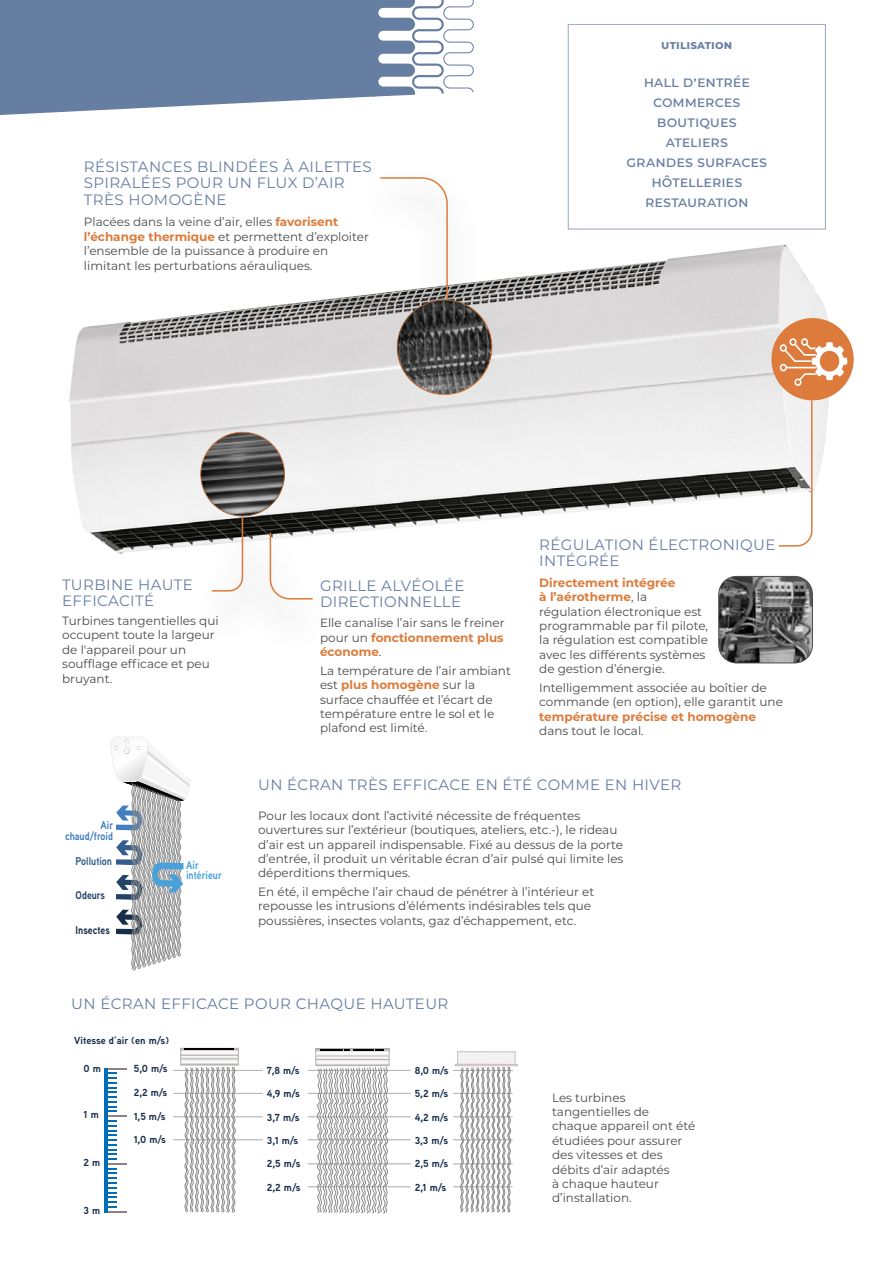
<style>
.page{position:relative;width:893px;height:1263px;background:#fff}
.page>*{position:absolute;margin:0;border:0;box-sizing:border-box;transform-origin:0 0}
.t1{font:15px/16.6px "Montserrat";letter-spacing:.025em;color:#677ea3}
.t2{font:500 15px/20px "Montserrat";letter-spacing:-.005em;color:#677ea3;text-align:center}
.t3{font:12px/14.4px "Montserrat";color:#4a4a49}
.t4{font:700 12px "Montserrat";color:#dc7b3b}
.t5{font:700 12px "Montserrat";letter-spacing:.015em;color:#677ea3}
.t6{font:700 11.1px/10.5px "Aaux Next";color:#437ec1;text-align:right;scale:.87 1}
.t7{font:700 11.1px/10.5px "Aaux Next";color:#48a1da;scale:.87 1}
.t8{font:700 11.1px "Aaux Next";color:#335e8f;scale:.87 1}
.t9{font:700 11.1px "Aaux Next";color:#162e4a;scale:.87 1}
.t10{font:700 11.1px "Aaux Next";color:#244467;scale:.87 1}
.t11{font:700 10.2px "Aaux Next";color:#162e4a}
.s1{font-weight:700;color:#dc7b3b}
</style>
<div class="page">
<svg style="left:0;top:0;width:474px;height:115px"></svg>
<img style="left:69px;top:244px;width:761px;height:310px">
<div style="left:771px;top:318px;width:83px;height:82px;background:#dc7b3b;border-radius:50%"></div>
<div style="left:396px;top:297px;width:99px;height:99px;background:#000;opacity:.31"></div>
<svg style="left:780px;top:338px;width:67px;height:48px"></svg>
<div style="left:568px;top:24px;width:258px;height:206px;background:#fff;border:1px solid #a5aec6"></div>
<svg style="left:110px;top:737px;width:80px;height:234px"></svg>
<div style="left:237px;top:529px;width:101px;height:124px;background:#fff"></div>
<div style="left:187px;top:513px;width:89px;height:132px;background:#fdfdfd"></div>
<svg style="left:197px;top:430px;width:117px;height:170px"></svg>
<svg style="left:777px;top:399px;width:36px;height:148px"></svg>
<div style="left:355px;top:165px;width:126px;height:180px;background:#000;opacity:.75"></div>
<svg style="left:379px;top:176px;width:70px;height:125px"></svg>
<img style="left:719px;top:576px;width:93px;height:87px">
<div style="left:719px;top:576px;width:93px;height:87px;border:1px solid #4a4a49;border-radius:18px"></div>
<hr style="left:106px;top:1115px;width:21px;height:2px;background:#8b8483">
<hr style="left:104px;top:1068px;width:4px;height:144px;background:#006db7">
<svg style="left:108px;top:1120px;width:19px;height:92px"></svg>
<svg style="left:108px;top:1068px;width:19px;height:44px"></svg>
<hr style="left:173px;top:1093px;width:90px;height:1px;background:#b5b4b4">
<hr style="left:173px;top:1116px;width:90px;height:1px;background:#b5b4b4">
<hr style="left:173px;top:1139px;width:90px;height:1px;background:#b5b4b4">
<hr style="left:173px;top:1070px;width:90px;height:1px;background:#b5b4b4">
<hr style="left:308px;top:1093px;width:103px;height:1px;background:#b5b4b4">
<hr style="left:308px;top:1116px;width:103px;height:1px;background:#b5b4b4">
<hr style="left:308px;top:1139px;width:103px;height:1px;background:#b5b4b4">
<hr style="left:308px;top:1163px;width:103px;height:1px;background:#b5b4b4">
<hr style="left:308px;top:1186px;width:103px;height:1px;background:#b5b4b4">
<hr style="left:308px;top:1070px;width:103px;height:1px;background:#b5b4b4">
<hr style="left:453px;top:1093px;width:60px;height:1px;background:#b5b4b4">
<hr style="left:453px;top:1116px;width:60px;height:1px;background:#b5b4b4">
<hr style="left:453px;top:1139px;width:60px;height:1px;background:#b5b4b4">
<hr style="left:453px;top:1163px;width:60px;height:1px;background:#b5b4b4">
<hr style="left:453px;top:1186px;width:60px;height:1px;background:#b5b4b4">
<hr style="left:453px;top:1070px;width:60px;height:1px;background:#b5b4b4">
<svg style="left:185px;top:1066px;width:51px;height:146px"></svg>
<svg style="left:183px;top:1050px;width:54px;height:2px"></svg>
<div style="left:181px;top:1048px;width:58px;height:7px;border:1px solid #b5aeac"></div>
<div style="left:181px;top:1058px;width:57px;height:7px;background:#f7f7f7"></div>
<div style="left:181px;top:1058px;width:58px;height:7px;border:1px solid #b5aeac"></div>
<div style="left:181px;top:1055px;width:58px;height:4px;border:1px solid #b5aeac"></div>
<svg style="left:184px;top:1048px;width:51px;height:2px"></svg>
<svg style="left:317px;top:1066px;width:71px;height:148px"></svg>
<svg style="left:318px;top:1051px;width:69px;height:1px"></svg>
<div style="left:316px;top:1049px;width:73px;height:7px;border:1px solid #b5aeac"></div>
<div style="left:316px;top:1059px;width:73px;height:7px;background:#f3f2f2"></div>
<div style="left:316px;top:1059px;width:73px;height:7px;border:1px solid #b5aeac"></div>
<div style="left:316px;top:1056px;width:73px;height:4px;border:1px solid #b5aeac"></div>
<svg style="left:320px;top:1049px;width:64px;height:2px"></svg>
<svg style="left:460px;top:1066px;width:51px;height:146px"></svg>
<div style="left:455px;top:1064px;width:63px;height:2px;border:1px solid #c8bfbd"></div>
<div style="left:458px;top:1052px;width:57px;height:12px;background:#f2f2f2"></div>
<div style="left:457px;top:1051px;width:58px;height:13px;border:1px solid #c8bfbd"></div>
<p class="t1" style="left:84px;top:158px;width:289px">RÉSISTANCES BLINDÉES À AILETTES<br>SPIRALÉES POUR UN FLUX D’AIR<br>TRÈS HOMOGÈNE</p>
<p class="t3" style="left:84px;top:214px;width:286px">Placées dans la veine d’air, elles <span class="s1">favorisent l’échange thermique</span> et permettent d’exploiter l’ensemble de la puissance à produire en limitant les perturbations aérauliques.</p>
<p class="t5" style="left:661px;top:36px;width:73px">utilisation</p>
<p class="t2" style="left:627px;top:71px;width:142px">hall d’entrée commerces boutiques ateliers<br>grandes surfaces hôtelleries restauration</p>
<p class="t1" style="left:62px;top:576px;width:132px">TURBINE HAUTE<br>EFFICACITÉ</p>
<p class="t3" style="left:62px;top:613px;width:158px">Turbines tangentielles qui occupent toute la largeur de l'appareil pour un soufflage efficace et peu bruyant.</p>
<p class="t1" style="left:320px;top:577px;width:146px">GRILLE ALVÉOLÉE<br>DIRECTIONNELLE</p>
<p class="t3" style="left:320px;top:615px;width:186px;text-align:justify">Elle canalise l’air sans le freiner pour un <span class="s1">fonctionnement plus économe</span>.</p>
<p class="t3" style="left:320px;top:663px;width:192px">La température de l’air ambiant est <span class="s1">plus homogène</span> sur la surface chauffée et l’écart de température entre le sol et le plafond est limité.</p>
<p class="t1" style="left:539px;top:535px;width:238px">RÉGULATION ÉLECTRONIQUE<br>INTÉGRÉE</p>
<p class="t3" style="left:539px;top:575px;width:170px"><span class="s1">Directement intégrée<br>à l’aérotherme</span>, la régulation électronique est programmable par fil pilote, la régulation est compatible avec les différents systèmes de gestion d’énergie.</p>
<p class="t3" style="left:539px;top:680px;width:245px">Intelligemment associée au boîtier de commande (en option), elle garantit une</p>
<p class="t4" style="left:539px;top:708px;width:218px">température précise et homogène</p>
<p class="t3" style="left:539px;top:723px;width:106px">dans tout le local.</p>
<p class="t6" style="left:65px;top:820px;width:57px">Air chaud/froid</p>
<p class="t8" style="left:76px;top:853px;width:43px">Pollution</p>
<p class="t10" style="left:76px;top:887px;width:35px">Odeurs</p>
<p class="t9" style="left:76px;top:922px;width:41px">Insectes</p>
<p class="t7" style="left:186px;top:859px;width:43px">Air intérieur</p>
<p class="t1" style="left:258px;top:776px;width:425px">UN ÉCRAN TRÈS EFFICACE EN ÉTÉ COMME EN HIVER</p>
<p class="t3" style="left:258px;top:808px;width:367px">Pour les locaux dont l’activité nécessite de fréquentes ouvertures sur l’extérieur (boutiques, ateliers, etc.-), le rideau d’air est un appareil indispensable. Fixé au dessus de la porte d’entrée, il produit un véritable écran d’air pulsé qui limite les déperditions thermiques.</p>
<p class="t3" style="left:258px;top:884px;width:338px">En été, il empêche l’air chaud de pénétrer à l’intérieur et repousse les intrusions d’éléments indésirables tels que poussières, insectes volants, gaz d’échappement, etc.</p>
<p class="t1" style="left:71px;top:995px;width:379px">UN ÉCRAN EFFICACE POUR CHAQUE HAUTEUR</p>
<p class="t11" style="left:74px;top:1034px;width:96px">Vitesse d’air (en m/s)</p>
<p class="t11" style="left:84px;top:1061px;width:19px">0 m</p>
<p class="t11" style="left:134px;top:1061px;width:35px">5,0 m/s</p>
<p class="t11" style="left:84px;top:1107px;width:17px">1 m</p>
<p class="t11" style="left:134px;top:1085px;width:35px">2,2 m/s</p>
<p class="t11" style="left:134px;top:1109px;width:33px">1,5 m/s</p>
<p class="t11" style="left:134px;top:1133px;width:34px">1,0 m/s</p>
<p class="t11" style="left:84px;top:1155px;width:18px">2 m</p>
<p class="t11" style="left:84px;top:1203px;width:18px">3 m</p>
<p class="t11" style="left:267px;top:1063px;width:34px">7,8 m/s</p>
<p class="t11" style="left:267px;top:1086px;width:35px">4,9 m/s</p>
<p class="t11" style="left:267px;top:1110px;width:34px">3,7 m/s</p>
<p class="t11" style="left:267px;top:1133px;width:33px">3,1 m/s</p>
<p class="t11" style="left:267px;top:1156px;width:35px">2,5 m/s</p>
<p class="t11" style="left:267px;top:1180px;width:35px">2,2 m/s</p>
<p class="t11" style="left:415px;top:1063px;width:35px">8,0 m/s</p>
<p class="t11" style="left:415px;top:1086px;width:35px">5,2 m/s</p>
<p class="t11" style="left:415px;top:1110px;width:35px">4,2 m/s</p>
<p class="t11" style="left:415px;top:1133px;width:35px">3,3 m/s</p>
<p class="t11" style="left:415px;top:1156px;width:35px">2,5 m/s</p>
<p class="t11" style="left:415px;top:1180px;width:33px">2,1 m/s</p>
<p class="t3" style="left:552px;top:1090px;width:145px">Les turbines tangentielles de chaque appareil ont été étudiées pour assurer des vitesses et des débits d’air adaptés<br>à chaque hauteur d’installation.</p>
</div>
